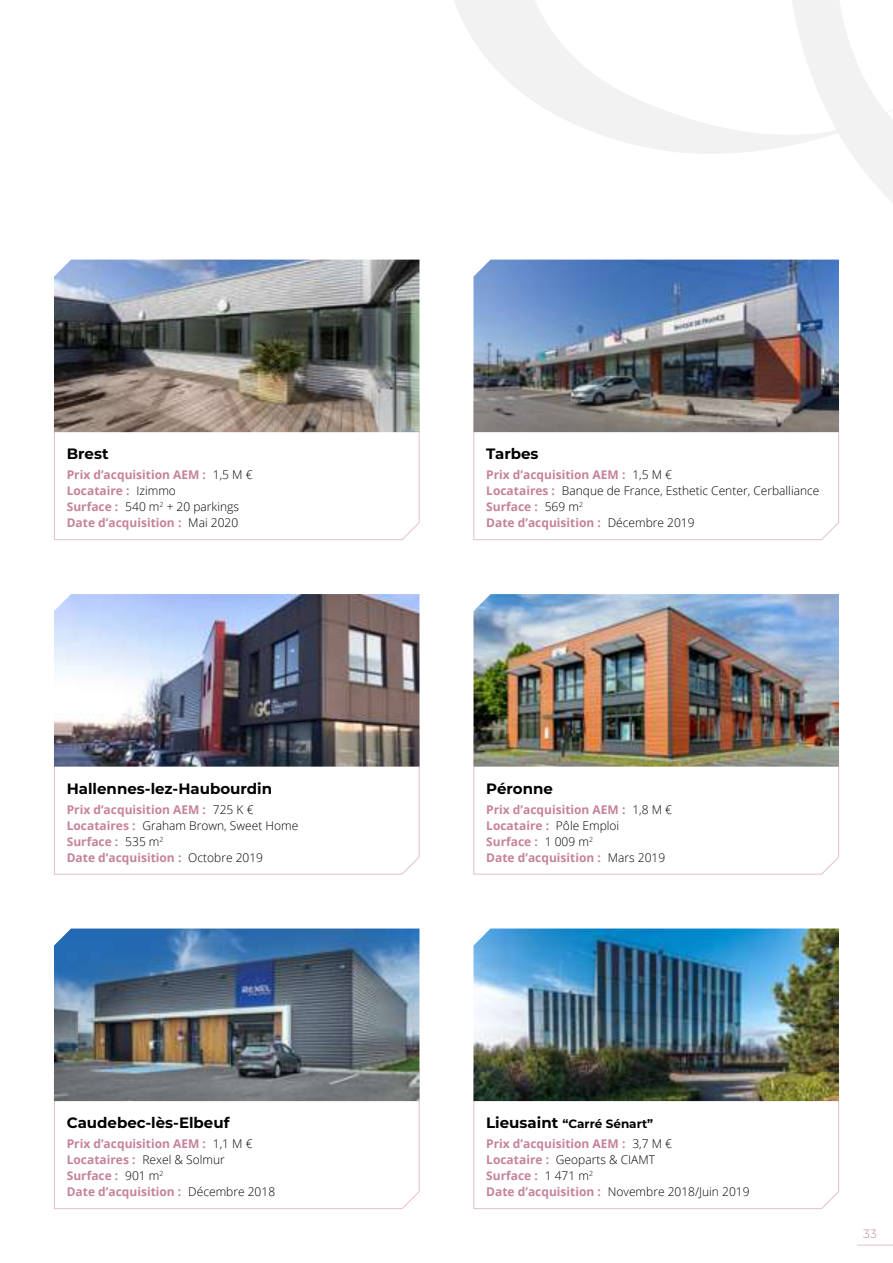
<style>
.page{position:relative;width:893px;height:1263px;background:#fff}
.page>*{position:absolute;margin:0;border:0;box-sizing:border-box;transform-origin:0 0}
.t1{font:700 15px "Montserrat";color:#000}
.t2{font:700 12px "Open Sans";color:#c68299}
.t3{font:300 12px "Open Sans";color:#000}
.t4{font:700 12px "Montserrat";color:#000}
.t5{font:300 12px "Montserrat";color:#c68299}
.s1{font-size:15px}
</style>
<div class="page">
<svg style="left:54px;top:400px;width:366px;height:140px"></svg>
<img style="left:54px;top:260px;width:365px;height:172px">
<svg style="left:473px;top:432px;width:366px;height:108px"></svg>
<img style="left:473px;top:260px;width:366px;height:172px">
<svg style="left:473px;top:767px;width:366px;height:108px"></svg>
<svg style="left:54px;top:1069px;width:366px;height:140px"></svg>
<svg style="left:473px;top:1101px;width:366px;height:108px"></svg>
<img style="left:473px;top:594px;width:366px;height:173px">
<img style="left:54px;top:928px;width:365px;height:173px">
<img style="left:473px;top:928px;width:366px;height:173px">
<svg style="left:54px;top:734px;width:366px;height:141px"></svg>
<img style="left:54px;top:594px;width:365px;height:173px">
<hr style="left:857px;top:1245px;width:36px;height:1px;background:#e3c1cc">
<svg style="left:454px;top:0;width:439px;height:202px"></svg>
<p class="t1" style="left:67px;top:446px;width:43px">Brest</p>
<p class="t1" style="left:486px;top:446px;width:54px">Tarbes</p>
<p class="t2" style="left:67px;top:470px;width:141px">Prix d’acquisition AEM :</p>
<p class="t3" style="left:188px;top:518px;width:51px">Mai 2020</p>
<p class="t3" style="left:213px;top:466px;width:41px">1,5 M €</p>
<p class="t2" style="left:67px;top:486px;width:64px">Locataire :</p>
<p class="t3" style="left:136px;top:483px;width:41px">Izimmo</p>
<p class="t3" style="left:125px;top:499px;width:115px">540 m<sup>2</sup> + 20 parkings</p>
<p class="t2" style="left:67px;top:502px;width:53px">Surface :</p>
<p class="t2" style="left:67px;top:518px;width:116px">Date d’acquisition :</p>
<p class="t2" style="left:486px;top:470px;width:141px">Prix d’acquisition AEM :</p>
<p class="t3" style="left:608px;top:515px;width:88px">Décembre 2019</p>
<p class="t3" style="left:632px;top:466px;width:41px">1,5 M €</p>
<p class="t3" style="left:562px;top:483px;width:259px">Banque de France, Esthetic Center, Cerballiance</p>
<p class="t2" style="left:486px;top:486px;width:70px">Locataires :</p>
<p class="t2" style="left:486px;top:502px;width:53px">Surface :</p>
<p class="t3" style="left:545px;top:499px;width:40px">569 m<sup>2</sup></p>
<p class="t2" style="left:486px;top:518px;width:116px">Date d’acquisition :</p>
<p class="t1" style="left:67px;top:780px;width:207px">Hallennes-lez-Haubourdin</p>
<p class="t1" style="left:486px;top:780px;width:68px">Péronne</p>
<p class="t2" style="left:67px;top:804px;width:141px">Prix d’acquisition AEM :</p>
<p class="t3" style="left:188px;top:849px;width:76px">Octobre 2019</p>
<p class="t3" style="left:213px;top:801px;width:42px">725 K €</p>
<p class="t3" style="left:142px;top:817px;width:157px">Graham Brown, Sweet Home</p>
<p class="t2" style="left:67px;top:820px;width:70px">Locataires :</p>
<p class="t2" style="left:67px;top:836px;width:53px">Surface :</p>
<p class="t3" style="left:125px;top:833px;width:40px">535 m<sup>2</sup></p>
<p class="t2" style="left:67px;top:852px;width:116px">Date d’acquisition :</p>
<p class="t2" style="left:486px;top:804px;width:141px">Prix d’acquisition AEM :</p>
<p class="t2" style="left:486px;top:820px;width:64px">Locataire :</p>
<p class="t3" style="left:556px;top:817px;width:65px">Pôle Emploi</p>
<p class="t2" style="left:486px;top:836px;width:53px">Surface :</p>
<p class="t3" style="left:545px;top:833px;width:50px">1 009 m<sup>2</sup></p>
<p class="t3" style="left:632px;top:801px;width:41px">1,8 M €</p>
<p class="t2" style="left:486px;top:852px;width:116px">Date d’acquisition :</p>
<p class="t3" style="left:608px;top:849px;width:59px">Mars 2019</p>
<p class="t1" style="left:67px;top:1115px;width:164px">Caudebec-lès-Elbeuf</p>
<p class="t4" style="left:486px;top:1117px;width:168px"><span class="s1">Lieusaint</span> “Carré Sénart”</p>
<p class="t2" style="left:67px;top:1139px;width:141px">Prix d’acquisition AEM :</p>
<p class="t2" style="left:486px;top:1139px;width:141px">Prix d’acquisition AEM :</p>
<p class="t3" style="left:213px;top:1135px;width:41px">1,1 M €</p>
<p class="t3" style="left:632px;top:1135px;width:41px">3,7 M €</p>
<p class="t2" style="left:67px;top:1155px;width:70px">Locataires :</p>
<p class="t2" style="left:486px;top:1155px;width:64px">Locataire :</p>
<p class="t3" style="left:142px;top:1155px;width:84px">Rexel &amp; Solmur</p>
<p class="t3" style="left:556px;top:1151px;width:101px">Geoparts &amp; CIAMT</p>
<p class="t2" style="left:67px;top:1171px;width:53px">Surface :</p>
<p class="t2" style="left:486px;top:1171px;width:53px">Surface :</p>
<p class="t3" style="left:125px;top:1167px;width:40px">901 m<sup>2</sup></p>
<p class="t3" style="left:545px;top:1167px;width:50px">1 471 m<sup>2</sup></p>
<p class="t3" style="left:188px;top:1184px;width:88px">Décembre 2018</p>
<p class="t3" style="left:608px;top:1184px;width:143px">Novembre 2018/Juin 2019</p>
<p class="t2" style="left:67px;top:1187px;width:116px">Date d’acquisition :</p>
<p class="t2" style="left:486px;top:1187px;width:116px">Date d’acquisition :</p>
<p class="t5" style="left:863px;top:1228px;width:15px">33</p>
</div>
